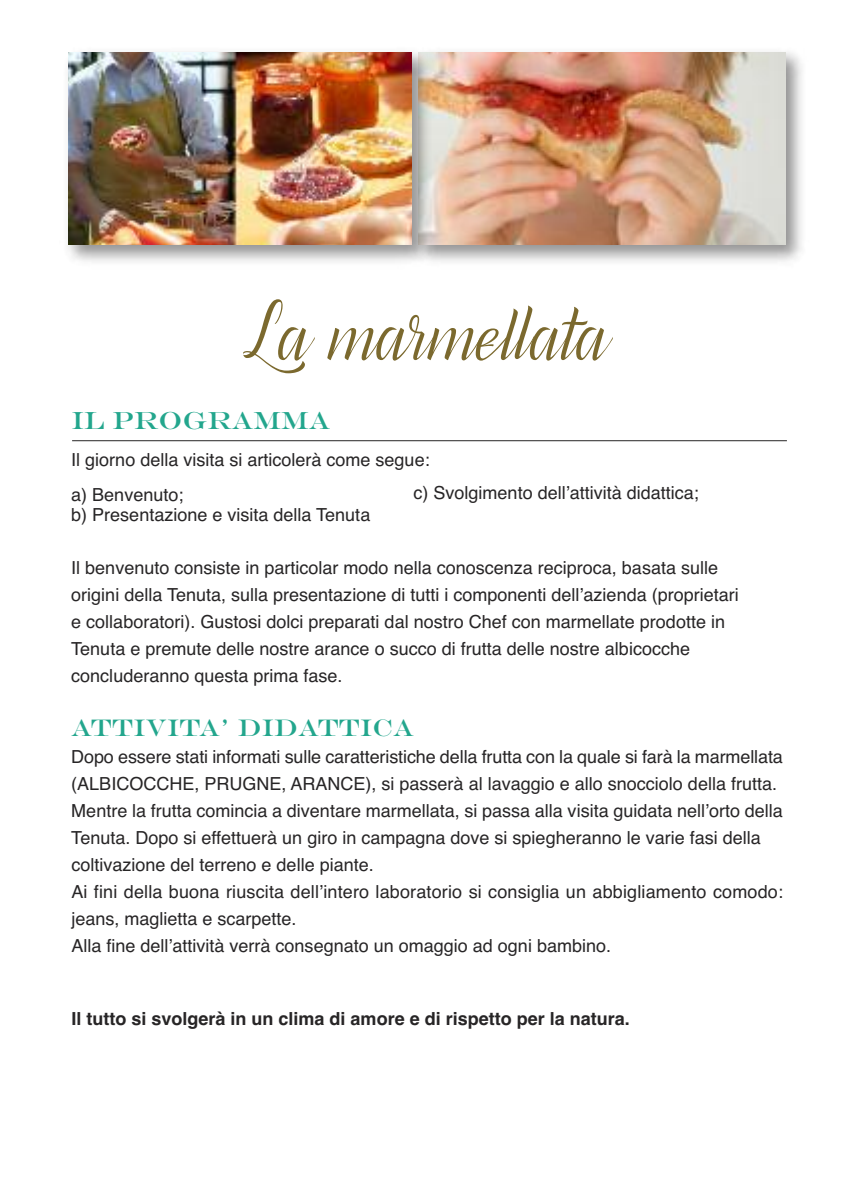
<style>
.page{position:relative;width:851px;height:1191px;background:#fff}
.page>*{position:absolute;margin:0;border:0;box-sizing:border-box;transform-origin:0 0}
.t1{font:104px "Canela Bark Personal Use";color:#7b692e}
.t2{font:24.8px "Engravers";color:#23a68d}
.t3{font:24px "Engravers";color:#23a68d}
.t4{font:18px/27px "Helvetica";color:#272526}
.t5{font:700 18px "Helvetica";color:#272526}
</style>
<div class="page">
<img style="left:437px;top:52px;width:365px;height:210px">
<img style="left:437px;top:52px;width:348px;height:193px">
<img style="left:68px;top:51px;width:369px;height:211px">
<img style="left:68px;top:52px;width:343px;height:193px">
<hr style="left:72px;top:440px;width:714px;height:1px;background:#272526">
<h1 class="t1" style="left:242px;top:281px;width:372px">La marmellata</h1>
<h2 class="t2" style="left:71px;top:406px;width:261px">IL PROGRAMMA</h2>
<p class="t4" style="left:71px;top:446px;width:360px">Il giorno della visita si articolerà come segue:</p>
<p class="t4" style="left:71px;top:485px;width:300px;line-height:20px">a) Benvenuto;<br>b) Presentazione e visita della Tenuta</p>
<p class="t4" style="left:413px;top:479px;width:287px">c) Svolgimento dell’attività didattica;</p>
<p class="t4" style="left:71px;top:554px;width:669px">Il benvenuto consiste in particolar modo nella conoscenza reciproca, basata sulle origini della Tenuta, sulla presentazione di tutti i componenti dell’azienda (proprietari e collaboratori). Gustosi dolci preparati dal nostro Chef con marmellate prodotte in Tenuta e premute delle nostre arance o succo di frutta delle nostre albicocche concluderanno questa prima fase.</p>
<h3 class="t3" style="left:71px;top:714px;width:344px">ATTIVITA’ DIDATTICA</h3>
<p class="t4" style="left:71px;top:743px;width:713px">Dopo essere stati informati sulle caratteristiche della frutta con la quale si farà la marmellata (ALBICOCCHE, PRUGNE, ARANCE), si passerà al lavaggio e allo snocciolo della frutta.<br>Mentre la frutta comincia a diventare marmellata, si passa alla visita guidata nell’orto della Tenuta. Dopo si effettuerà un giro in campagna dove si spiegheranno le varie fasi della coltivazione del terreno e delle piante.<br>Ai fini della buona riuscita dell’intero laboratorio si consiglia un abbigliamento comodo: jeans, maglietta e scarpette.<br>Alla fine dell’attività verrà consegnato un omaggio ad ogni bambino.</p>
<p class="t5" style="left:71px;top:1008px;width:560px">Il tutto si svolgerà in un clima di amore e di rispetto per la natura.</p>
</div>
